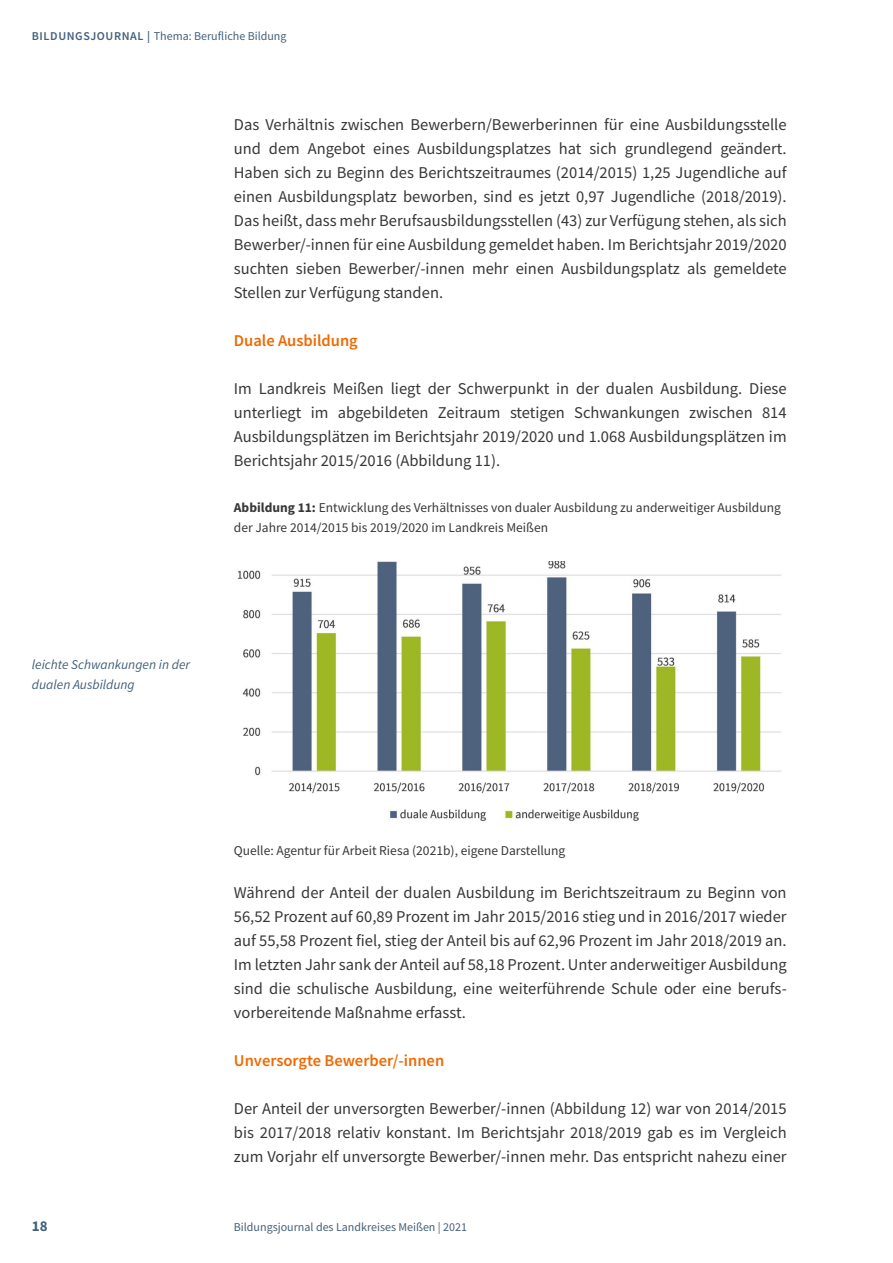
<style>
.page{position:relative;width:893px;height:1263px;background:#fff}
.page>*{position:absolute;margin:0;border:0;box-sizing:border-box;transform-origin:0 0}
.t1{font:16.5px/24px "Source Sans Pro";color:#373836;text-align:justify}
.t2{font:600 16.5px "Source Sans Pro";color:#ef6900}
.t3{font:700 15px "Source Sans Pro";color:#44607b}
.t4{font:13.5px/19.5px "Source Sans Pro";color:#373836}
.t5{font:italic 13.5px/19.5px "Source Sans Pro";color:#44607b}
.t6{font:12px "Source Sans Pro";color:#44607b}
.s1{font-weight:600}
.s2{font-weight:700}
</style>
<div class="page">
<img style="left:237px;top:561px;width:544px;height:261px">
<p class="t6" style="left:32px;top:31px;width:256px"><span class="s1">BILDUNGSJOURNAL |</span> Thema: Berufliche Bildung</p>
<p class="t1" style="left:234px;top:114px;width:554px">Das Verhältnis zwischen Bewerbern/Bewerberinnen für eine Ausbildungsstelle und dem Angebot eines Ausbildungsplatzes hat sich grundlegend geändert.<br>Haben sich zu Beginn des Berichtszeitraumes (2014/2015) 1,25 Jugendliche auf einen Ausbildungsplatz beworben, sind es jetzt 0,97 Jugendliche (2018/2019).<br>Das heißt, dass mehr Berufsausbildungsstellen (43) zur Verfügung stehen, als sich Bewerber/-innen für eine Ausbildung gemeldet haben. Im Berichtsjahr 2019/2020 suchten sieben Bewerber/-innen mehr einen Ausbildungsplatz als gemeldete Stellen zur Verfügung standen.</p>
<p class="t2" style="left:234px;top:334px;width:125px">Duale Ausbildung</p>
<p class="t1" style="left:234px;top:378px;width:554px">Im Landkreis Meißen liegt der Schwerpunkt in der dualen Ausbildung. Diese unterliegt im abgebildeten Zeitraum stetigen Schwankungen zwischen 814<br>Ausbildungsplätzen im Berichtsjahr 2019/2020 und 1.068 Ausbildungsplätzen im Berichtsjahr 2015/2016 (Abbildung 11).</p>
<p class="t4" style="left:234px;top:499px;width:549px"><span class="s2">Abbildung 11:</span> Entwicklung des Verhältnisses von dualer Ausbildung zu anderweitiger Ausbildung der Jahre 2014/2015 bis 2019/2020 im Landkreis Meißen</p>
<p class="t5" style="left:32px;top:656px;width:160px">leichte Schwankungen in der dualen Ausbildung</p>
<p class="t4" style="left:234px;top:842px;width:333px">Quelle: Agentur für Arbeit Riesa (2021b), eigene Darstellung</p>
<p class="t1" style="left:234px;top:882px;width:554px">Während der Anteil der dualen Ausbildung im Berichtszeitraum zu Beginn von 56,52 Prozent auf 60,89 Prozent im Jahr 2015/2016 stieg und in 2016/2017 wieder auf 55,58 Prozent fiel, stieg der Anteil bis auf 62,96 Prozent im Jahr 2018/2019 an.<br>Im letzten Jahr sank der Anteil auf 58,18 Prozent. Unter anderweitiger Ausbildung sind die schulische Ausbildung, eine weiterführende Schule oder eine berufs&shy;vorbereitende Maßnahme erfasst.</p>
<p class="t2" style="left:234px;top:1054px;width:212px">Unversorgte Bewerber/-innen</p>
<p class="t1" style="left:234px;top:1098px;width:554px">Der Anteil der unversorgten Bewerber/-innen (Abbildung 12) war von 2014/2015 bis 2017/2018 relativ konstant. Im Berichtsjahr 2018/2019 gab es im Vergleich zum Vorjahr elf unversorgte Bewerber/-innen mehr. Das entspricht nahezu einer</p>
<p class="t3" style="left:32px;top:1220px;width:17px">18</p>
<p class="t6" style="left:234px;top:1222px;width:235px">Bildungsjournal des Landkreises Meißen | 2021</p>
</div>
